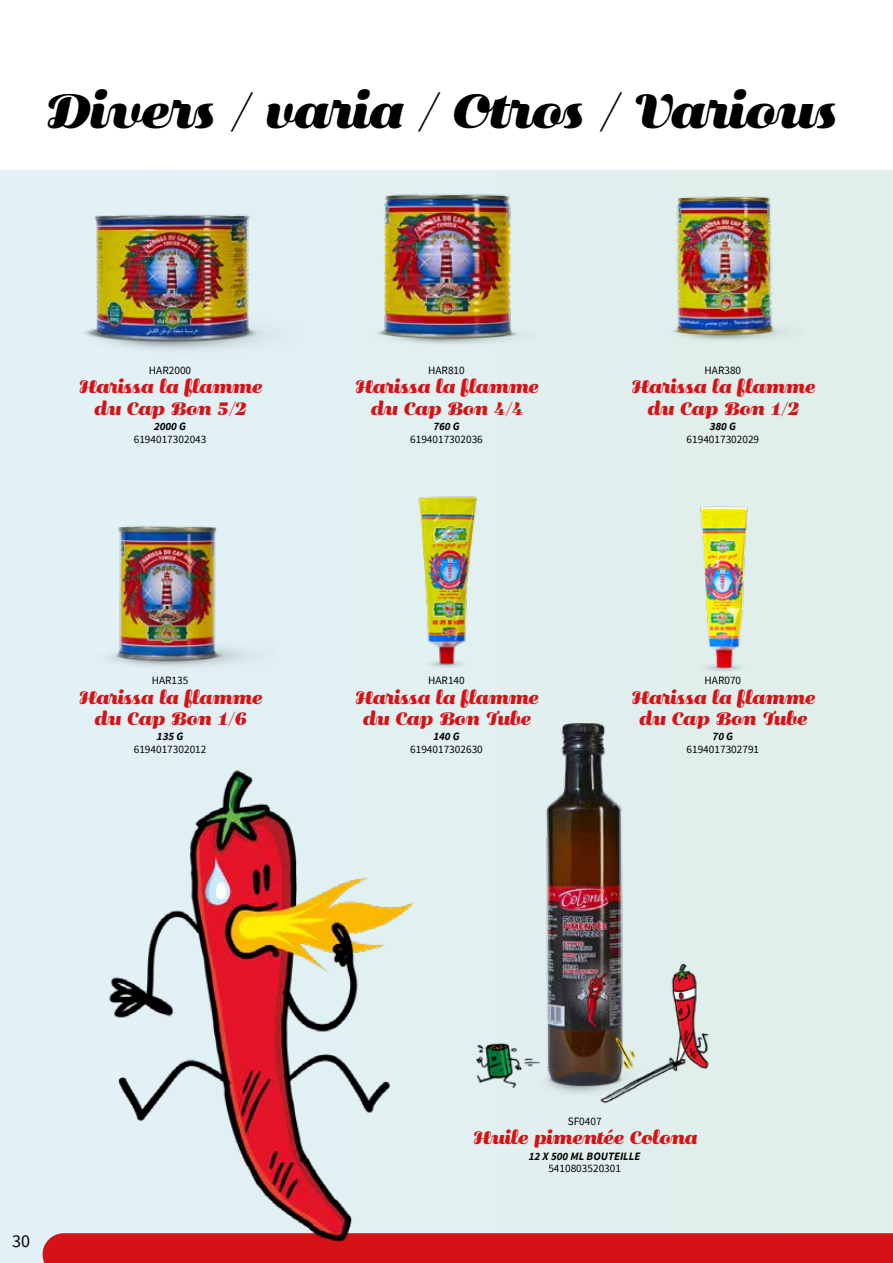
<style>
.page{position:relative;width:893px;height:1263px;background:#fff}
.page>*{position:absolute;margin:0;border:0;box-sizing:border-box;transform-origin:0 0}
.t1{font:italic 48px "Primot Pro";color:#000;scale:.94 1}
.t2{font:18px/21.6px "Primot Pro";color:#d51317;text-align:center;scale:.92 1}
.t3{font:18px "Source Sans Pro";color:#000}
.t4{font:11.25px "Source Sans Pro";color:#000}
.t5{font:italic 700 11.25px "Source Sans Pro";color:#000}
</style>
<div class="page">
<div style="left:0;top:170px;width:893px;height:1093px;background:#e1f0ee"></div>
<div style="left:43px;top:1233px;width:850px;height:30px;background:#d51317"></div>
<img style="left:673px;top:196px;width:116px;height:145px">
<img style="left:112px;top:526px;width:132px;height:141px">
<img style="left:418px;top:496px;width:59px;height:171px">
<img style="left:700px;top:506px;width:48px;height:165px">
<img style="left:377px;top:194px;width:142px;height:150px">
<img style="left:85px;top:214px;width:176px;height:136px">
<img style="left:545px;top:723px;width:78px;height:229px">
<img style="left:513px;top:952px;width:196px;height:152px">
<img style="left:42px;top:770px;width:471px;height:486px">
<h1 class="t1" style="left:43px;top:83px;width:865px">Divers/varia/Otros/Various</h1>
<p class="t4" style="left:149px;top:363px;width:44px">HAR2000</p>
<p class="t2" style="left:78px;top:376px;width:206px">Harissa la flamme du Cap Bon 5/2</p>
<p class="t5" style="left:154px;top:419px;width:34px">2000 G</p>
<p class="t4" style="left:134px;top:432px;width:74px">6194017302043</p>
<p class="t4" style="left:428px;top:363px;width:38px">HAR810</p>
<p class="t2" style="left:355px;top:376px;width:206px">Harissa la flamme du Cap Bon 4/4</p>
<p class="t5" style="left:433px;top:419px;width:28px">760 G</p>
<p class="t4" style="left:410px;top:432px;width:74px">6194017302036</p>
<p class="t4" style="left:705px;top:363px;width:38px">HAR380</p>
<p class="t2" style="left:631px;top:376px;width:206px">Harissa la flamme du Cap Bon 1/2</p>
<p class="t5" style="left:710px;top:419px;width:28px">380 G</p>
<p class="t4" style="left:686px;top:432px;width:74px">6194017302029</p>
<p class="t4" style="left:152px;top:673px;width:38px">HAR135</p>
<p class="t2" style="left:78px;top:686px;width:206px">Harissa la flamme du Cap Bon 1/6</p>
<p class="t5" style="left:157px;top:729px;width:28px">135 G</p>
<p class="t4" style="left:134px;top:742px;width:74px">6194017302012</p>
<p class="t4" style="left:428px;top:673px;width:38px">HAR140</p>
<p class="t2" style="left:355px;top:686px;width:206px">Harissa la flamme du Cap Bon Tube</p>
<p class="t5" style="left:433px;top:729px;width:28px">140 G</p>
<p class="t4" style="left:410px;top:742px;width:74px">6194017302630</p>
<p class="t4" style="left:705px;top:673px;width:38px">HAR070</p>
<p class="t2" style="left:631px;top:686px;width:206px">Harissa la flamme du Cap Bon Tube</p>
<p class="t5" style="left:713px;top:729px;width:22px">70 G</p>
<p class="t4" style="left:686px;top:742px;width:74px">6194017302791</p>
<p class="t3" style="left:12px;top:1229px;width:19px">30</p>
<p class="t4" style="left:568px;top:1114px;width:35px">SF0407</p>
<p class="t2" style="left:473px;top:1127px;width:250px">Huile pimentée Colona</p>
<p class="t5" style="left:529px;top:1148px;width:113px">12 X 500 ML BOUTEILLE</p>
<p class="t4" style="left:548px;top:1161px;width:74px">5410803520301</p>
</div>
